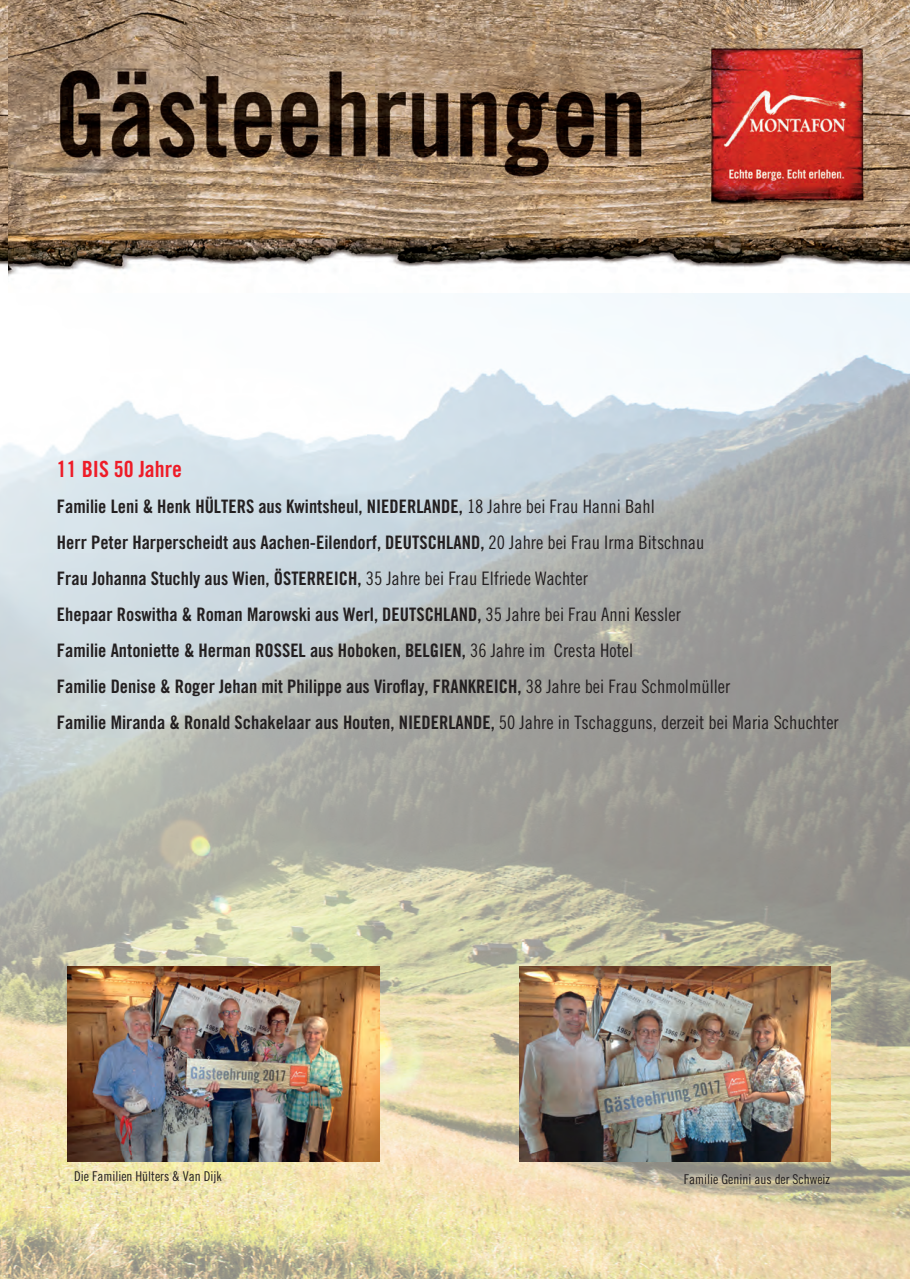
<style>
.page{position:relative;width:910px;height:1280px;background:#fff}
.page>*{position:absolute;margin:0;border:0;box-sizing:border-box;transform-origin:0 0}
.t1{font:22.35px "Trade Gothic LT Bold Cond Twenty";color:#ee1c28}
.t2{font:18.6px "Trade Gothic LT Bold Cond Twenty";color:#231f20}
.t3{font:13.5px "Trade Gothic LT Cond Eighteen";color:#231f20}
.s1{font-family:"Trade Gothic LT Cond Eighteen"}
</style>
<div class="page">
<img style="left:0;top:293px;width:910px;height:986px">
<img style="left:0;top:0;width:9px;height:277px">
<img style="left:9px;top:0;width:901px;height:276px">
<img style="left:68px;top:966px;width:311px;height:196px">
<img style="left:519px;top:967px;width:311px;height:195px">
<p class="t1" style="left:57px;top:455px;width:127px">11 BIS 50 Jahre</p>
<p class="t2" style="left:57px;top:495px;width:599px">Familie Leni &amp; Henk HÜLTERS aus Kwintsheul, NIEDERLANDE, <span class="s1">18 Jahre bei Frau Hanni Bahl</span></p>
<p class="t2" style="left:57px;top:531px;width:649px">Herr Peter Harperscheidt aus Aachen-Eilendorf, DEUTSCHLAND, <span class="s1">20 Jahre bei Frau Irma Bitschnau</span></p>
<p class="t2" style="left:57px;top:567px;width:532px">Frau Johanna Stuchly aus Wien, ÖSTERREICH, <span class="s1">35 Jahre bei Frau Elfriede Wachter</span></p>
<p class="t2" style="left:57px;top:603px;width:625px">Ehepaar Roswitha &amp; Roman Marowski aus Werl, DEUTSCHLAND, <span class="s1">35 Jahre bei Frau Anni Kessler</span></p>
<p class="t2" style="left:57px;top:639px;width:578px">Familie Antoniette &amp; Herman ROSSEL aus Hoboken, BELGIEN, <span class="s1">36 Jahre im Cresta Hotel</span></p>
<p class="t2" style="left:57px;top:675px;width:675px">Familie Denise &amp; Roger Jehan mit Philippe aus Viroflay, FRANKREICH, <span class="s1">38 Jahre bei Frau Schmolmüller</span></p>
<p class="t2" style="left:57px;top:711px;width:783px">Familie Miranda &amp; Ronald Schakelaar aus Houten, NIEDERLANDE, <span class="s1">50 Jahre in Tschagguns, derzeit bei Maria Schuchter</span></p>
<p class="t3" style="left:74px;top:1168px;width:149px">Die Familien Hülters &amp; Van Dijk</p>
<p class="t3" style="left:684px;top:1172px;width:148px">Familie Genini aus der Schweiz</p>
</div>
